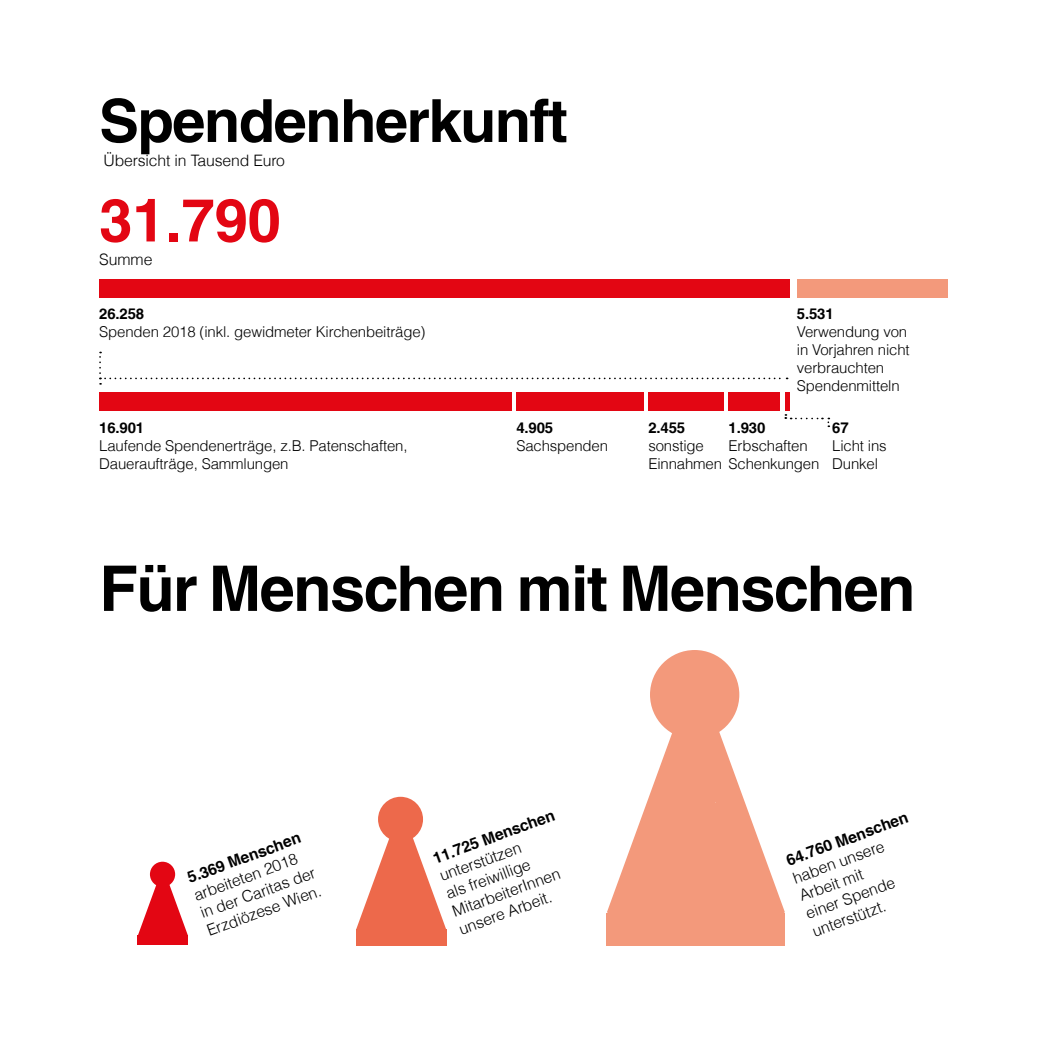
<style>
.page{position:relative;width:1042px;height:1042px;background:#fff}
.page>*{position:absolute;margin:0;border:0;box-sizing:border-box;transform-origin:0 0}
.t1{font:700 63px "Helvetica LT Com";letter-spacing:-.025em;color:#000}
.t2{font:700 59.85px "Helvetica LT Com";color:#e30613}
.t3{font:700 59.5px "Helvetica LT Com";letter-spacing:-.025em;color:#000}
.t4{font:300 15.75px/18.9px "Helvetica LT Com";letter-spacing:-.01em;color:#000}
.t5{font:700 15.75px "Helvetica LT Com";color:#000}
.t6{font:300 15.05px/18px "Helvetica LT Com";letter-spacing:-.01em;color:#000}
.t7{font:700 15.05px "Helvetica LT Com";letter-spacing:-.01em;color:#000}
</style>
<div class="page">
<div style="left:99px;top:279px;width:691px;height:18px;background:#e30613"></div>
<div style="left:99px;top:392px;width:413px;height:18px;background:#e30613"></div>
<div style="left:797px;top:279px;width:150px;height:18px;background:#f3997b"></div>
<div style="left:516px;top:392px;width:128px;height:18px;background:#e30613"></div>
<div style="left:728px;top:392px;width:52px;height:18px;background:#e30613"></div>
<div style="left:648px;top:392px;width:76px;height:18px;background:#e30613"></div>
<svg style="left:99px;top:352px;width:688px;height:33px"></svg>
<div style="left:785px;top:392px;width:5px;height:18px;background:#e30613"></div>
<svg style="left:784px;top:414px;width:45px;height:13px"></svg>
<div style="left:650px;top:650px;width:89px;height:89px;background:#f3997b;border-radius:50%"></div>
<div style="left:606px;top:913px;width:179px;height:32px;background:#f3997b"></div>
<svg style="left:607px;top:725px;width:178px;height:188px"></svg>
<div style="left:675px;top:734px;width:39px;height:189px;background:#f3997b"></div>
<div style="left:655px;top:804px;width:79px;height:119px;background:#f3997b"></div>
<div style="left:635px;top:853px;width:124px;height:70px;background:#f3997b"></div>
<div style="left:378px;top:797px;width:45px;height:45px;background:#ed694b;border-radius:50%"></div>
<div style="left:356px;top:929px;width:90px;height:16px;background:#ed694b"></div>
<svg style="left:356px;top:835px;width:90px;height:94px"></svg>
<div style="left:390px;top:839px;width:20px;height:95px;background:#ed694b"></div>
<div style="left:380px;top:874px;width:40px;height:60px;background:#ed694b"></div>
<div style="left:370px;top:899px;width:63px;height:35px;background:#ed694b"></div>
<div style="left:150px;top:861px;width:25px;height:26px;background:#e30613;border-radius:50%"></div>
<div style="left:138px;top:936px;width:50px;height:9px;background:#e30613"></div>
<svg style="left:138px;top:883px;width:50px;height:53px"></svg>
<div style="left:157px;top:885px;width:11px;height:54px;background:#e30613"></div>
<div style="left:151px;top:905px;width:23px;height:34px;background:#e30613"></div>
<div style="left:146px;top:919px;width:35px;height:20px;background:#e30613"></div>
<h3 class="t3" style="left:99px;top:85px;width:470px">Spendenherkunft</h3>
<p class="t4" style="left:103px;top:151px;width:183px">Übersicht in Tausend Euro</p>
<h2 class="t2" style="left:99px;top:184px;width:183px">31.790</h2>
<p class="t4" style="left:99px;top:249px;width:55px">Summe</p>
<p class="t7" style="left:99px;top:304px;width:47px">26.258</p>
<p class="t6" style="left:99px;top:322px;width:328px">Spenden 2018 (inkl. gewidmeter Kirchenbeiträge)</p>
<p class="t7" style="left:99px;top:419px;width:47px">16.901</p>
<p class="t6" style="left:99px;top:436px;width:310px">Laufende Spendenerträge, z.B. Patenschaften,<br>Daueraufträge, Sammlungen</p>
<p class="t7" style="left:516px;top:419px;width:38px">4.905</p>
<p class="t6" style="left:516px;top:436px;width:93px">Sachspenden</p>
<p class="t7" style="left:797px;top:304px;width:38px">5.531</p>
<p class="t6" style="left:797px;top:322px;width:114px">Verwendung von in Vorjahren nicht verbrauchten<br>Spendenmitteln</p>
<p class="t7" style="left:648px;top:419px;width:38px">2.455</p>
<p class="t6" style="left:648px;top:436px;width:57px">sonstige</p>
<p class="t7" style="left:728px;top:419px;width:38px">1.930</p>
<p class="t6" style="left:648px;top:436px;width:172px;text-indent:80px">Erbschaften<br>Einnahmen Schenkungen</p>
<p class="t7" style="left:832px;top:419px;width:18px">67</p>
<p class="t6" style="left:832px;top:436px;width:56px">Licht ins<br>Dunkel</p>
<h1 class="t1" style="left:99px;top:550px;width:818px">Für Menschen mit Menschen</h1>
<p class="t5" style="left:185px;top:868px;width:121px;rotate:-20deg">5.369 Menschen</p>
<p class="t4" style="left:191px;top:886px;width:123px;rotate:-20deg">arbeiteten 2018 in der Caritas der<br>Erzdiözese Wien.</p>
<p class="t5" style="left:430px;top:849px;width:130px;rotate:-20deg">11.725 Menschen</p>
<p class="t4" style="left:437px;top:867px;width:115px;rotate:-20deg">unterstützen<br>als freiwillige<br>MitarbeiterInnen unsere Arbeit.</p>
<p class="t5" style="left:784px;top:851px;width:130px;rotate:-20deg">64.760 Menschen</p>
<p class="t4" style="left:790px;top:869px;width:98px;rotate:-20deg">haben unsere<br>Arbeit mit einer Spende unterstützt.</p>
</div>
